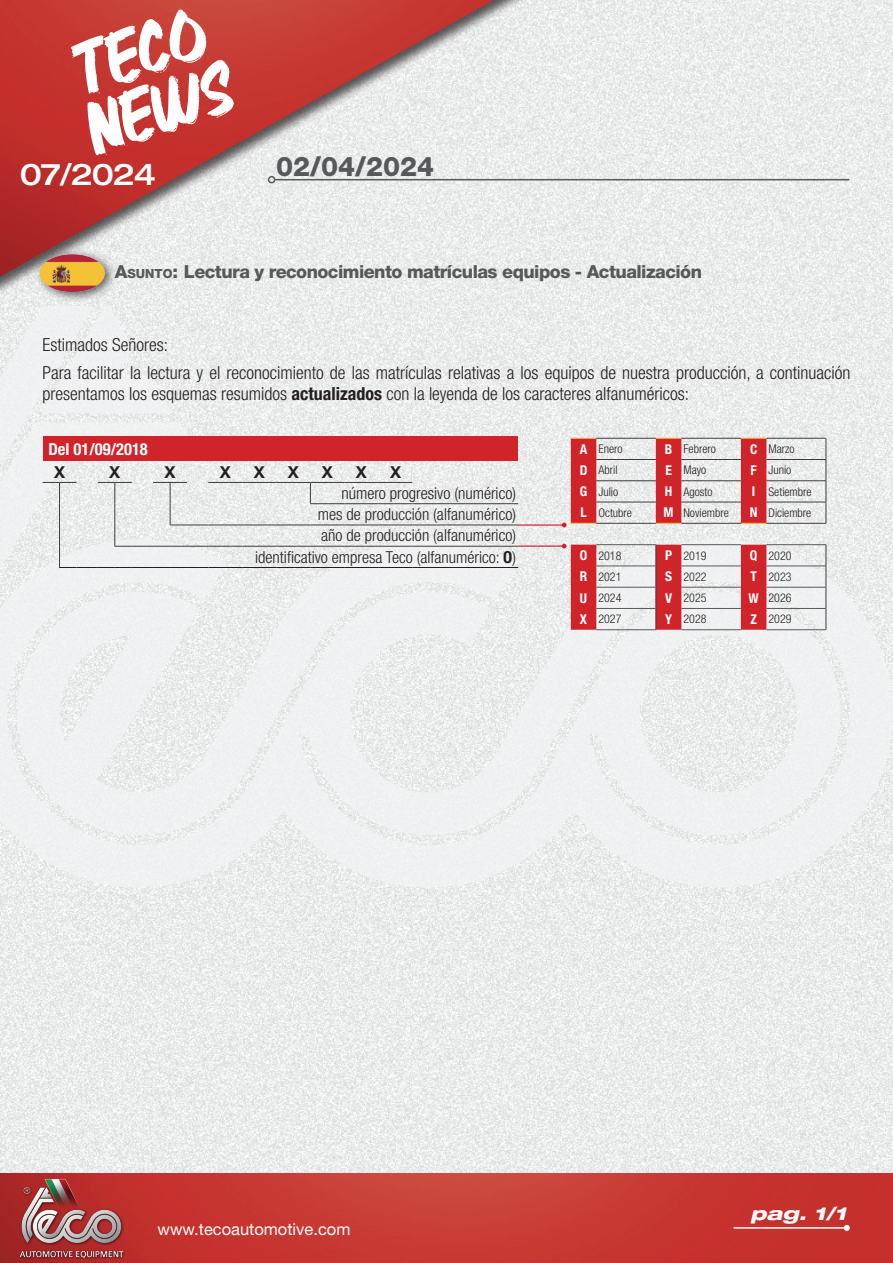
<style>
.page{position:relative;width:893px;height:1263px;background:#fff}
.page>*{position:absolute;margin:0;border:0;box-sizing:border-box;transform-origin:0 0}
.t1{font:500 expanded 30px "Helvetica Neue LT Std";letter-spacing:-.04em;color:#fff}
.t2{font:800 27px "Helvetica Neue LT Std";color:#57585a}
.t3{font:300 condensed 18px/27.9px "Helvetica Neue LT Std";color:#231f20}
.t4{font:800 18px "Helvetica Neue LT Std";letter-spacing:-.03em;color:#57585a}
.t5{font:italic 800 expanded 18px "Helvetica Neue LT Std";color:#fff;scale:1.09 1}
.t6{font:300 condensed 16.5px/21.3px "Helvetica Neue LT Std";color:#231f20;text-align:right}
.t7{font:16.5px "Helvetica Neue LT Std";color:#fff}
.t8{font:700 condensed 16.5px "Helvetica Neue LT Std";color:#fff}
.t9{font:700 16.5px "Helvetica Neue LT Std";color:#231f20}
.t10{font:300 condensed 12px "Helvetica Neue LT Std";color:#231f20}
.s1{font-style:inherit}
.s2{font-size:12.6px}
.s3{font-weight:700}
.s4{font-weight:700;font-size:13.5px;color:#fff}
</style>
<div class="page">
<img style="left:0;top:888px;width:893px;height:285px">
<img style="left:0;top:1173px;width:893px;height:90px">
<img style="left:18px;top:1176px;width:155px;height:83px">
<hr style="left:733px;top:1227px;width:114px;height:2px;background:#fff">
<svg style="left:844px;top:1225px;width:6px;height:6px"></svg>
<svg style="left:0;top:415px;width:893px;height:473px;fill:#eeeff0"></svg>
<div style="left:0;top:0;width:893px;height:415px;background:#231f20;opacity:.75"></div>
<img style="left:0;top:0;width:893px;height:401px">
<hr style="left:275px;top:179px;width:574px;height:1px;background:#57585a">
<div style="left:268px;top:176px;width:7px;height:7px;border:2px solid #57585a;border-radius:50%"></div>
<svg style="left:70px;top:9px;width:164px;height:146px"></svg>
<hr style="left:518px;top:524px;width:46px;height:2px;background:#d1232a">
<hr style="left:518px;top:545px;width:46px;height:2px;background:#d1232a">
<div style="left:34px;top:248px;width:83px;height:55px;background:#231f20;opacity:.75"></div>
<img style="left:39px;top:253px;width:67px;height:39px">
<div style="left:43px;top:437px;width:369px;height:24px;background:#d1232a"></div>
<div style="left:412px;top:437px;width:106px;height:24px;background:#d1232a"></div>
<hr style="left:208px;top:482px;width:34px;height:1px;background:#3e3e3f">
<hr style="left:242px;top:482px;width:34px;height:1px;background:#3e3e3f">
<hr style="left:276px;top:482px;width:34px;height:1px;background:#3e3e3f">
<hr style="left:310px;top:482px;width:34px;height:1px;background:#3e3e3f">
<hr style="left:344px;top:482px;width:34px;height:1px;background:#3e3e3f">
<hr style="left:378px;top:482px;width:34px;height:1px;background:#3e3e3f">
<svg style="left:310px;top:483px;width:1px;height:20px"></svg>
<hr style="left:310px;top:503px;width:34px;height:1px;background:#3e3e3f">
<hr style="left:344px;top:503px;width:34px;height:1px;background:#3e3e3f">
<hr style="left:378px;top:503px;width:34px;height:1px;background:#3e3e3f">
<hr style="left:412px;top:503px;width:106px;height:1px;background:#3e3e3f">
<hr style="left:208px;top:525px;width:34px;height:1px;background:#3e3e3f">
<hr style="left:242px;top:525px;width:34px;height:1px;background:#3e3e3f">
<hr style="left:276px;top:525px;width:34px;height:1px;background:#3e3e3f">
<hr style="left:310px;top:525px;width:34px;height:1px;background:#3e3e3f">
<hr style="left:344px;top:525px;width:34px;height:1px;background:#3e3e3f">
<hr style="left:378px;top:525px;width:34px;height:1px;background:#3e3e3f">
<hr style="left:412px;top:525px;width:106px;height:1px;background:#3e3e3f">
<hr style="left:208px;top:546px;width:34px;height:1px;background:#3e3e3f">
<hr style="left:242px;top:546px;width:34px;height:1px;background:#3e3e3f">
<hr style="left:276px;top:546px;width:34px;height:1px;background:#3e3e3f">
<hr style="left:310px;top:546px;width:34px;height:1px;background:#3e3e3f">
<hr style="left:344px;top:546px;width:34px;height:1px;background:#3e3e3f">
<hr style="left:378px;top:546px;width:34px;height:1px;background:#3e3e3f">
<hr style="left:412px;top:546px;width:106px;height:1px;background:#3e3e3f">
<svg style="left:43px;top:482px;width:165px;height:86px"></svg>
<hr style="left:208px;top:567px;width:34px;height:1px;background:#231f20">
<hr style="left:242px;top:567px;width:34px;height:1px;background:#231f20">
<hr style="left:276px;top:567px;width:34px;height:1px;background:#231f20">
<hr style="left:310px;top:567px;width:34px;height:1px;background:#231f20">
<hr style="left:344px;top:567px;width:34px;height:1px;background:#231f20">
<hr style="left:378px;top:567px;width:34px;height:1px;background:#231f20">
<hr style="left:412px;top:567px;width:106px;height:1px;background:#231f20">
<svg style="left:562px;top:544px;width:204px;height:86px"></svg>
<svg style="left:826px;top:545px;width:1px;height:84px"></svg>
<hr style="left:681px;top:544px;width:60px;height:1px;background:#5a5a5d">
<hr style="left:681px;top:566px;width:60px;height:1px;background:#5a5a5d">
<hr style="left:681px;top:587px;width:60px;height:1px;background:#5a5a5d">
<hr style="left:681px;top:608px;width:60px;height:1px;background:#5a5a5d">
<hr style="left:681px;top:629px;width:60px;height:1px;background:#5a5a5d">
<hr style="left:596px;top:544px;width:60px;height:1px;background:#5a5a5d">
<hr style="left:766px;top:544px;width:60px;height:1px;background:#5a5a5d">
<hr style="left:596px;top:566px;width:60px;height:1px;background:#5a5a5d">
<hr style="left:766px;top:566px;width:60px;height:1px;background:#5a5a5d">
<hr style="left:596px;top:587px;width:60px;height:1px;background:#5a5a5d">
<hr style="left:766px;top:587px;width:60px;height:1px;background:#5a5a5d">
<hr style="left:596px;top:608px;width:60px;height:1px;background:#5a5a5d">
<hr style="left:766px;top:608px;width:60px;height:1px;background:#5a5a5d">
<hr style="left:596px;top:629px;width:60px;height:1px;background:#5a5a5d">
<hr style="left:766px;top:629px;width:60px;height:1px;background:#5a5a5d">
<svg style="left:562px;top:438px;width:204px;height:89px"></svg>
<hr style="left:596px;top:438px;width:60px;height:1px;background:#3e3e3f">
<hr style="left:596px;top:459px;width:60px;height:1px;background:#3e3e3f">
<hr style="left:596px;top:480px;width:60px;height:1px;background:#3e3e3f">
<hr style="left:596px;top:502px;width:60px;height:1px;background:#3e3e3f">
<hr style="left:596px;top:523px;width:60px;height:1px;background:#3e3e3f">
<hr style="left:681px;top:438px;width:60px;height:1px;background:#3e3e3f">
<hr style="left:681px;top:459px;width:60px;height:1px;background:#3e3e3f">
<hr style="left:681px;top:480px;width:60px;height:1px;background:#3e3e3f">
<hr style="left:681px;top:502px;width:60px;height:1px;background:#3e3e3f">
<hr style="left:681px;top:523px;width:60px;height:1px;background:#3e3e3f">
<hr style="left:766px;top:438px;width:60px;height:1px;background:#3e3e3f">
<hr style="left:766px;top:459px;width:60px;height:1px;background:#3e3e3f">
<hr style="left:766px;top:480px;width:60px;height:1px;background:#3e3e3f">
<hr style="left:766px;top:502px;width:60px;height:1px;background:#3e3e3f">
<svg style="left:826px;top:438px;width:1px;height:85px"></svg>
<hr style="left:766px;top:523px;width:60px;height:1px;background:#3e3e3f">
<h1 class="t1" style="left:20px;top:155px;width:137px">07/2024</h1>
<h2 class="t2" style="left:276px;top:150px;width:160px">02/04/2024</h2>
<p class="t4" style="left:115px;top:261px;width:589px"><span class="s1">A</span><span class="s2">SUNTO</span><span class="s1">:</span> Lectura y reconocimiento matrículas equipos - Actualización</p>
<p class="t3" style="left:43px;top:330px;width:809px">Estimados Señores:<br>Para facilitar la lectura y el reconocimiento de las matrículas relativas a los equipos de nuestra producción, a continuación</p>
<p class="t3" style="left:43px;top:380px;width:648px">presentamos los esquemas resumidos <span class="s3">actualizados</span> con la leyenda de los caracteres alfanuméricos:</p>
<p class="t8" style="left:49px;top:439px;width:101px">Del 01/09/2018</p>
<p class="t9" style="left:54px;top:462px;width:13px">X</p>
<p class="t9" style="left:109px;top:462px;width:13px">X</p>
<p class="t9" style="left:165px;top:462px;width:13px">X</p>
<p class="t9" style="left:220px;top:462px;width:13px">X</p>
<p class="t9" style="left:254px;top:462px;width:13px">X</p>
<p class="t9" style="left:288px;top:462px;width:13px">X</p>
<p class="t9" style="left:322px;top:462px;width:13px">X</p>
<p class="t9" style="left:356px;top:462px;width:13px">X</p>
<p class="t9" style="left:390px;top:462px;width:13px">X</p>
<p class="t6" style="left:255px;top:482px;width:262px">número progresivo (numérico)<br>mes de producción (alfanumérico)<br>año de producción (alfanumérico) identificativo empresa Teco (alfanumérico: <span class="s3">O</span>)</p>
<p class="t10" style="left:580px;top:442px;width:44px"><span class="s4">A</span> Enero</p>
<p class="t10" style="left:665px;top:442px;width:53px"><span class="s4">B</span> Febrero</p>
<p class="t10" style="left:750px;top:442px;width:46px"><span class="s4">C</span> Marzo</p>
<p class="t10" style="left:580px;top:463px;width:39px"><span class="s4">D</span> Abril</p>
<p class="t10" style="left:665px;top:463px;width:43px"><span class="s4">E</span> Mayo</p>
<p class="t10" style="left:750px;top:463px;width:42px"><span class="s4">F</span> Junio</p>
<p class="t10" style="left:580px;top:484px;width:40px"><span class="s4">G</span> Julio</p>
<p class="t10" style="left:665px;top:484px;width:49px"><span class="s4">H</span> Agosto</p>
<p class="t10" style="left:752px;top:484px;width:61px"><span class="s4">I</span> Setiembre</p>
<p class="t10" style="left:580px;top:506px;width:53px"><span class="s4">L</span> Octubre</p>
<p class="t10" style="left:664px;top:506px;width:67px"><span class="s4">M</span> Noviembre</p>
<p class="t10" style="left:750px;top:506px;width:63px"><span class="s4">N</span> Diciembre</p>
<p class="t10" style="left:580px;top:548px;width:43px"><span class="s4">O</span> 2018</p>
<p class="t10" style="left:665px;top:548px;width:43px"><span class="s4">P</span> 2019</p>
<p class="t10" style="left:750px;top:548px;width:43px"><span class="s4">Q</span> 2020</p>
<p class="t10" style="left:580px;top:570px;width:43px"><span class="s4">R</span> 2021</p>
<p class="t10" style="left:665px;top:570px;width:43px"><span class="s4">S</span> 2022</p>
<p class="t10" style="left:750px;top:570px;width:43px"><span class="s4">T</span> 2023</p>
<p class="t10" style="left:580px;top:591px;width:43px"><span class="s4">U</span> 2024</p>
<p class="t10" style="left:665px;top:591px;width:43px"><span class="s4">V</span> 2025</p>
<p class="t10" style="left:748px;top:591px;width:45px"><span class="s4">W</span> 2026</p>
<p class="t10" style="left:580px;top:612px;width:43px"><span class="s4">X</span> 2027</p>
<p class="t10" style="left:665px;top:612px;width:43px"><span class="s4">Y</span> 2028</p>
<p class="t10" style="left:750px;top:612px;width:43px"><span class="s4">Z</span> 2029</p>
<p class="t7" style="left:158px;top:1219px;width:194px">www.tecoautomotive.com</p>
<p class="t5" style="left:750px;top:1202px;width:90px">pag. 1/1</p>
</div>
